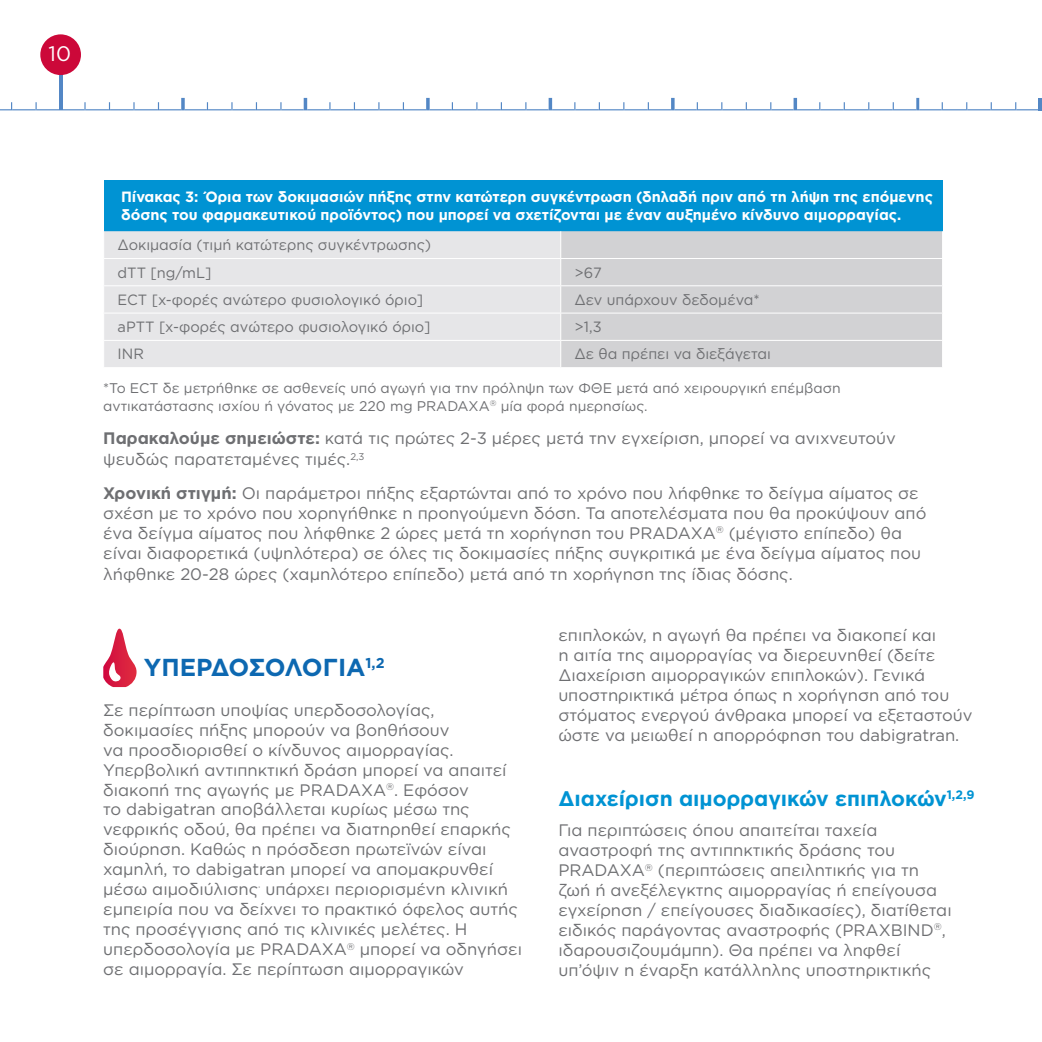
<style>
.page{position:relative;width:1042px;height:1042px;background:#fff}
.page>*{position:absolute;margin:0;border:0;box-sizing:border-box;transform-origin:0 0}
.t1{font:700 24.5px "Gotham Greek";letter-spacing:-.02em;color:#0d68b1}
.t2{font:700 21px "Gotham Greek";color:#0093d3}
.t3{font:21px "Gotham Greek";color:#fff}
.t4{font:16.62px/19.9px "Gotham Greek";color:#6e6f72}
.t5{font:700 14.88px/17.8px "Gotham Greek";color:#fff}
.t6{font:14.88px/27.5px "Gotham Greek";color:#6e6f72}
.t7{font:14px/17.5px "Gotham Greek";color:#6e6f72}
.s1{font-weight:700}
</style>
<div class="page">
<hr style="left:59px;top:74px;width:3px;height:35px;background:#5387c5">
<hr style="left:1038px;top:98px;width:4px;height:12px;background:#5387c5">
<svg style="left:0;top:98px;width:1038px;height:12px"></svg>
<div style="left:40px;top:34px;width:41px;height:41px;background:#cc0839;border-radius:50%"></div>
<svg style="left:103px;top:629px;width:34px;height:58px"></svg>
<div style="left:104px;top:180px;width:838px;height:51px;background:#0093d3"></div>
<div style="left:104px;top:231px;width:456px;height:136px;background:#e6e6e8"></div>
<div style="left:561px;top:231px;width:381px;height:136px;background:#d2d2d4"></div>
<hr style="left:103px;top:258px;width:458px;height:1px;background:#fff">
<hr style="left:561px;top:258px;width:382px;height:1px;background:#fff">
<hr style="left:103px;top:285px;width:458px;height:1px;background:#fff">
<hr style="left:561px;top:285px;width:382px;height:1px;background:#fff">
<hr style="left:103px;top:313px;width:458px;height:1px;background:#fff">
<hr style="left:561px;top:313px;width:382px;height:1px;background:#fff">
<hr style="left:103px;top:340px;width:458px;height:1px;background:#fff">
<hr style="left:561px;top:340px;width:382px;height:1px;background:#fff">
<p class="t3" style="left:49px;top:42px;width:24px">10</p>
<p class="t5" style="left:121px;top:187px;width:813px">Πίνακας 3: Όρια των δοκιμασιών πήξης στην κατώτερη συγκέντρωση (δηλαδή πριν από τη λήψη της επόμενης δόσης του φαρμακευτικού προϊόντος) που μπορεί να σχετίζονται με έναν αυξημένο κίνδυνο αιμορραγίας.</p>
<p class="t6" style="left:118px;top:231px;width:315px">Δοκιμασία (τιμή κατώτερης συγκέντρωσης) dTT [ng/mL]</p>
<p class="t6" style="left:575px;top:258px;width:29px">&gt;67</p>
<p class="t6" style="left:118px;top:286px;width:307px">ECT [x-φορές ανώτερο φυσιολογικό όριο]</p>
<p class="t6" style="left:575px;top:286px;width:187px">Δεν υπάρχουν δεδομένα*</p>
<p class="t6" style="left:118px;top:313px;width:314px">aPTT [x-φορές ανώτερο φυσιολογικό όριο]</p>
<p class="t6" style="left:575px;top:313px;width:29px">&gt;1,3</p>
<p class="t6" style="left:118px;top:340px;width:28px">INR</p>
<p class="t6" style="left:575px;top:340px;width:198px">Δε θα πρέπει να διεξάγεται</p>
<p class="t7" style="left:103px;top:379px;width:739px">*Το ECT δε μετρήθηκε σε ασθενείς υπό αγωγή για την πρόληψη των ΦΘΕ μετά από χειρουργική επέμβαση αντικατάστασης ισχίου ή γόνατος με 220 mg PRADAXA<sup>®</sup> μία φορά ημερησίως.</p>
<p class="t4" style="left:103px;top:427px;width:794px;line-height:21px"><span class="s1">Παρακαλούμε σημειώστε:</span> κατά τις πρώτες 2-3 μέρες μετά την εγχείριση, μπορεί να ανιχνευτούν ψευδώς παρατεταμένες τιμές.<sup>2,3</sup></p>
<p class="t4" style="left:103px;top:483px;width:825px"><span class="s1">Χρονική στιγμή:</span> Οι παράμετροι πήξης εξαρτώνται από το χρόνο που λήφθηκε το δείγμα αίματος σε σχέση με το χρόνο που χορηγήθηκε η προηγούμενη δόση. Τα αποτελέσματα που θα προκύψουν από ένα δείγμα αίματος που λήφθηκε 2 ώρες μετά τη χορήγηση του PRADAXA<sup>®</sup> (μέγιστο επίπεδο) θα είναι διαφορετικά (υψηλότερα) σε όλες τις δοκιμασίες πήξης συγκριτικά με ένα δείγμα αίματος που λήφθηκε 20-28 ώρες (χαμηλότερο επίπεδο) μετά από τη χορήγηση της ίδιας δόσης.</p>
<h1 class="t1" style="left:144px;top:653px;width:242px">ΥΠΕΡΔΟΣΟΛΟΓΊΑ<sup>1,2</sup></h1>
<p class="t4" style="left:103px;top:699px;width:420px">Σε περίπτωση υποψίας υπερδοσολογίας, δοκιμασίες πήξης μπορούν να βοηθήσουν<br>να προσδιορισθεί ο κίνδυνος αιμορραγίας.<br>Υπερβολική αντιπηκτική δράση μπορεί να απαιτεί διακοπή της αγωγής με PRADAXA<sup>®</sup>. Εφόσον<br>το dabigatran αποβάλλεται κυρίως μέσω της νεφρικής οδού, θα πρέπει να διατηρηθεί επαρκής διούρηση. Καθώς η πρόσδεση πρωτεϊνών είναι χαμηλή, το dabigatran μπορεί να απομακρυνθεί μέσω αιμοδιύλισης<sup>·</sup> υπάρχει περιορισμένη κλινική εμπειρία που να δείχνει το πρακτικό όφελος αυτής της προσέγγισης από τις κλινικές μελέτες. Η υπερδοσολογία με PRADAXA<sup>®</sup> μπορεί να οδηγήσει σε αιμορραγία. Σε περίπτωση αιμορραγικών</p>
<p class="t4" style="left:558px;top:625px;width:416px">επιπλοκών, η αγωγή θα πρέπει να διακοπεί και<br>η αιτία της αιμορραγίας να διερευνηθεί (δείτε Διαχείριση αιμορραγικών επιπλοκών). Γενικά υποστηρικτικά μέτρα όπως η χορήγηση από του στόματος ενεργού άνθρακα μπορεί να εξεταστούν ώστε να μειωθεί η απορρόφηση του dabigratran.</p>
<p class="t2" style="left:558px;top:786px;width:418px">Διαχείριση αιμορραγικών επιπλοκών<sup>1,2,9</sup></p>
<p class="t4" style="left:558px;top:820px;width:395px">Για περιπτώσεις όπου απαιτείται ταχεία αναστροφή της αντιπηκτικής δράσης του PRADAXA<sup>®</sup> (περιπτώσεις απειλητικής για τη ζωή ή ανεξέλεγκτης αιμορραγίας ή επείγουσα εγχείρηση / επείγουσες διαδικασίες), διατίθεται ειδικός παράγοντας αναστροφής (PRAΧBIND<sup>®</sup>, ιδαρουσιζουμάμπη). Θα πρέπει να ληφθεί υπ’όψιν η έναρξη κατάλληλης υποστηρικτικής</p>
</div>
